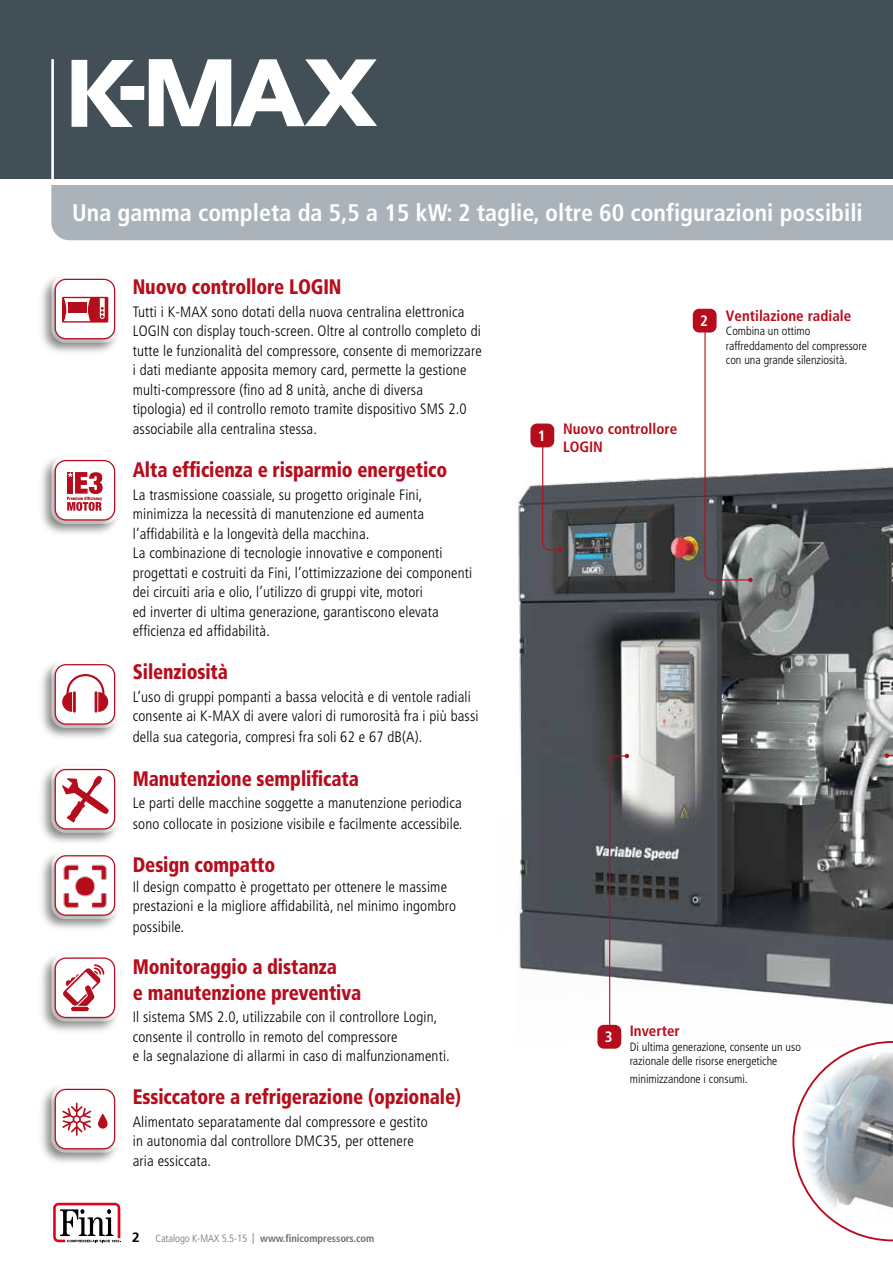
<style>
.page{position:relative;width:893px;height:1263px;background:#fff}
.page>*{position:absolute;margin:0;border:0;box-sizing:border-box;transform-origin:0 0}
.t1{font:700 condensed 24px "Frutiger LT Std";color:#fff}
.t2{font:900 condensed 21px/25.2px "Frutiger LT Std";letter-spacing:-.005em;color:#b60d1c;scale:.9 1}
.t3{font:300 condensed 15px/19.5px "Frutiger LT Std";letter-spacing:.01em;color:#000}
.t4{font:700 condensed 15px/18px "Frutiger LT Std";color:#b60d1c}
.t5{font:700 condensed 15px "Frutiger LT Std";color:#fff}
.t6{font:300 condensed 12px/14.4px "Frutiger LT Std";color:#000}
.t7{font:700 condensed 10.5px "Frutiger LT Std";letter-spacing:-.005em;color:#707172}
.s1{font-stretch:normal;font-size:13.5px;color:#000}
.s2{font-weight:400;font-stretch:normal;color:#fff}
.s3{font-weight:300}
.s4{font-weight:300;font-stretch:normal}
</style>
<div class="page">
<div style="left:0;top:0;width:893px;height:179px;background:#434f57"></div>
<hr style="left:51px;top:59px;width:3px;height:121px;background:#fff">
<div style="left:51px;top:185px;width:842px;height:55px;background:#a9b3b9"></div>
<svg style="left:71px;top:59px;width:63px;height:68px"></svg>
<div style="left:121px;top:87px;width:23px;height:12px;background:#fff"></div>
<div style="left:121px;top:86px;width:23px;height:14px;border:1px solid #fff"></div>
<svg style="left:148px;top:59px;width:229px;height:68px"></svg>
<img style="left:517px;top:444px;width:376px;height:599px">
<svg style="left:884px;top:444px;width:9px;height:314px"></svg>
<svg style="left:609px;top:754px;width:20px;height:274px"></svg>
<div style="left:597px;top:1025px;width:24px;height:24px;background:#b60d1c;border-radius:6px"></div>
<svg style="left:542px;top:445px;width:20px;height:107px"></svg>
<div style="left:530px;top:423px;width:24px;height:24px;background:#b60d1c;border-radius:6px"></div>
<svg style="left:704px;top:333px;width:49px;height:249px"></svg>
<div style="left:693px;top:309px;width:24px;height:24px;background:#b60d1c;border-radius:6px"></div>
<svg style="left:792px;top:1041px;width:101px;height:200px"></svg>
<svg style="left:53px;top:1202px;width:68px;height:41px"></svg>
<div style="left:41px;top:766px;width:77px;height:77px;background:#000;opacity:.3"></div>
<div style="left:55px;top:769px;width:60px;height:60px;background:#fff;border-radius:11px"></div>
<div style="left:55px;top:769px;width:60px;height:60px;border:1px solid #b60d1c;border-radius:11px"></div>
<svg style="left:62px;top:775px;width:47px;height:47px"></svg>
<div style="left:41px;top:661px;width:77px;height:77px;background:#000;opacity:.3"></div>
<div style="left:55px;top:665px;width:60px;height:59px;background:#fff;border-radius:11px"></div>
<div style="left:55px;top:664px;width:60px;height:61px;border:1px solid #b60d1c;border-radius:11px"></div>
<hr style="left:73px;top:691px;width:3px;height:22px;background:#b60d1c;border-radius:2px">
<hr style="left:95px;top:691px;width:2px;height:22px;background:#b60d1c;border-radius:2px">
<svg style="left:62px;top:674px;width:46px;height:38px"></svg>
<div style="left:41px;top:955px;width:77px;height:77px;background:#000;opacity:.3"></div>
<div style="left:55px;top:958px;width:60px;height:59px;background:#fff;border-radius:11px"></div>
<div style="left:55px;top:957px;width:60px;height:61px;border:1px solid #b60d1c;border-radius:11px"></div>
<hr style="left:71px;top:1007px;width:18px;height:4px;background:#b60d1c;border-radius:2px">
<svg style="left:63px;top:964px;width:41px;height:42px"></svg>
<div style="left:41px;top:1086px;width:77px;height:77px;background:#000;opacity:.3"></div>
<div style="left:55px;top:1089px;width:60px;height:60px;background:#fff;border-radius:11px"></div>
<div style="left:55px;top:1089px;width:60px;height:60px;border:1px solid #b60d1c;border-radius:11px"></div>
<svg style="left:62px;top:1103px;width:29px;height:33px"></svg>
<svg style="left:98px;top:1113px;width:10px;height:16px"></svg>
<div style="left:41px;top:853px;width:77px;height:76px;background:#000;opacity:.3"></div>
<div style="left:55px;top:856px;width:60px;height:59px;background:#fff;border-radius:11px"></div>
<div style="left:55px;top:855px;width:60px;height:61px;border:1px solid #b60d1c;border-radius:11px"></div>
<img style="left:57px;top:858px;width:55px;height:55px">
<div style="left:41px;top:276px;width:77px;height:77px;background:#000;opacity:.3"></div>
<div style="left:55px;top:279px;width:60px;height:60px;background:#fff;border-radius:11px"></div>
<div style="left:55px;top:279px;width:60px;height:60px;border:1px solid #b60d1c;border-radius:11px"></div>
<div style="left:63px;top:298px;width:44px;height:23px;background:#b60d1c"></div>
<div style="left:62px;top:297px;width:46px;height:26px;border:3px solid #b60d1c"></div>
<svg style="left:64px;top:298px;width:26px;height:23px"></svg>
<div style="left:68px;top:302px;width:18px;height:11px;background:#b60d1c"></div>
<svg style="left:100px;top:298px;width:5px;height:21px"></svg>
<div style="left:41px;top:457px;width:77px;height:77px;background:#000;opacity:.3"></div>
<div style="left:55px;top:461px;width:60px;height:59px;background:#fff;border-radius:11px"></div>
<div style="left:55px;top:460px;width:60px;height:61px;border:1px solid #b60d1c;border-radius:11px"></div>
<svg style="left:67px;top:472px;width:36px;height:39px"></svg>
<h1 class="t1" style="left:72px;top:199px;width:792px">Una gamma completa da 5,5 a 15 kW: 2 taglie, oltre 60 configurazioni possibili</h1>
<h2 class="t2" style="left:133px;top:274px;width:233px">Nuovo controllore LOGIN</h2>
<p class="t3" style="left:133px;top:302px;width:350px">Tutti i K-MAX sono dotati della nuova centralina elettronica LOGIN con display touch-screen. Oltre al controllo completo di tutte le funzionalità del compressore, consente di memorizzare i dati mediante apposita memory card, permette la gestione multi-compressore (fino ad 8 unità, anche di diversa<br>tipologia) ed il controllo remoto tramite dispositivo SMS 2.0 associabile alla centralina stessa.</p>
<h2 class="t2" style="left:133px;top:457px;width:351px">Alta efficienza e risparmio energetico</h2>
<p class="t3" style="left:133px;top:485px;width:341px">La trasmissione coassiale, su progetto originale Fini, minimizza la necessità di manutenzione ed aumenta l’affidabilità e la longevità della macchina.<br>La combinazione di tecnologie innovative e componenti progettati e costruiti da Fini, l’ottimizzazione dei componenti dei circuiti aria e olio, l’utilizzo di gruppi vite, motori<br>ed inverter di ultima generazione, garantiscono elevata efficienza ed affidabilità.</p>
<h2 class="t2" style="left:133px;top:659px;width:107px">Silenziosità</h2>
<p class="t3" style="left:133px;top:687px;width:347px">L’uso di gruppi pompanti a bassa velocità e di ventole radiali consente ai K-MAX di avere valori di rumorosità fra i più bassi</p>
<p class="t3" style="left:133px;top:728px;width:291px">della sua categoria, compresi fra soli 62 e 67 dB(A).</p>
<h2 class="t2" style="left:133px;top:766px;width:253px">Manutenzione semplificata</h2>
<p class="t3" style="left:133px;top:793px;width:331px;line-height:21px">Le parti delle macchine soggette a manutenzione periodica sono collocate in posizione visibile e facilmente accessibile.</p>
<h2 class="t2" style="left:133px;top:852px;width:160px">Design compatto</h2>
<p class="t3" style="left:133px;top:877px;width:325px">Il design compatto è progettato per ottenere le massime prestazioni e la migliore affidabilità, nel minimo ingombro</p>
<p class="t3" style="left:133px;top:917px;width:53px">possibile.</p>
<h2 class="t2" style="left:133px;top:954px;width:255px">Monitoraggio a distanza<br>e manutenzione preventiva</h2>
<p class="t3" style="left:133px;top:1007px;width:318px">Il sistema SMS 2.0, utilizzabile con il controllore Login, consente il controllo in remoto del compressore<br>e la segnalazione di allarmi in caso di malfunzionamenti.</p>
<h2 class="t2" style="left:133px;top:1084px;width:366px">Essiccatore a refrigerazione (opzionale)</h2>
<p class="t3" style="left:133px;top:1112px;width:296px">Alimentato separatamente dal compressore e gestito in autonomia dal controllore DMC35, per ottenere aria essiccata.</p>
<p class="t7" style="left:132px;top:1232px;width:243px"><span class="s1">2</span> <span class="s2">|</span> <span class="s3">Catalogo K-MAX 5.5-15</span> <span class="s4">|</span> www.finicompressors.com</p>
<p class="t5" style="left:538px;top:427px;width:9px">1</p>
<p class="t4" style="left:563px;top:420px;width:116px">Nuovo controllore<br>LOGIN</p>
<p class="t5" style="left:700px;top:312px;width:9px">2</p>
<p class="t4" style="left:726px;top:307px;width:127px">Ventilazione radiale</p>
<p class="t6" style="left:726px;top:324px;width:142px">Combina un ottimo raffreddamento del compressore con una grande silenziosità.</p>
<p class="t5" style="left:605px;top:1028px;width:9px">3</p>
<p class="t4" style="left:630px;top:1022px;width:52px">Inverter</p>
<p class="t6" style="left:630px;top:1039px;width:173px">Di ultima generazione, consente un uso razionale delle risorse energetiche</p>
<p class="t6" style="left:630px;top:1072px;width:120px">minimizzandone i consumi.</p>
</div>
